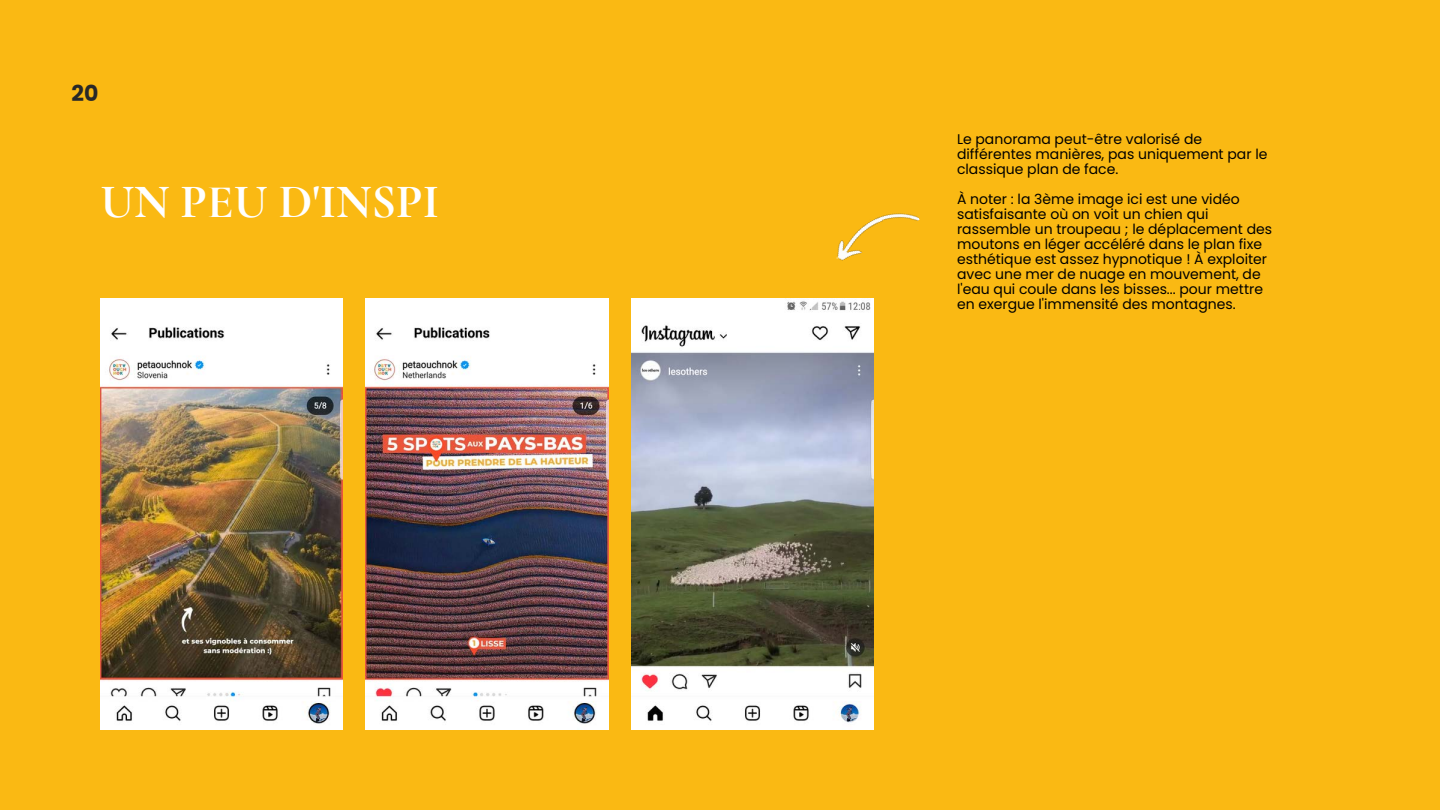
<style>
.page{position:relative;width:1440px;height:810px;background:#fab913}
.page>*{position:absolute;margin:0;border:0;box-sizing:border-box;transform-origin:0 0}
.t1{font:700 48px "Cormorant Garamond";color:#fff}
.t2{font:700 22px "Poppins";color:#282828}
.t3{font:14px/15px "Poppins";color:#000}
</style>
<div class="page">
<img style="left:366px;top:298px;width:242px;height:431px">
<img style="left:631px;top:298px;width:242px;height:431px">
<img style="left:100px;top:298px;width:243px;height:431px">
<img style="left:836px;top:213px;width:84px;height:48px">
<h2 class="t2" style="left:71px;top:78px;width:28px">20</h2>
<h1 class="t1" style="left:100px;top:173px;width:340px">UN PEU D'INSPI</h1>
<p class="t3" style="left:957px;top:132px;width:312px">Le panorama peut-être valorisé de différentes manières, pas uniquement par le classique plan de face.</p>
<p class="t3" style="left:957px;top:192px;width:317px">À noter : la 3ème image ici est une vidéo satisfaisante où on voit un chien qui rassemble un troupeau ; le déplacement des moutons en léger accéléré dans le plan fixe esthétique est assez hypnotique ! À exploiter avec une mer de nuage en mouvement, de l'eau qui coule dans les bisses... pour mettre en exergue l'immensité des montagnes.</p>
</div>
